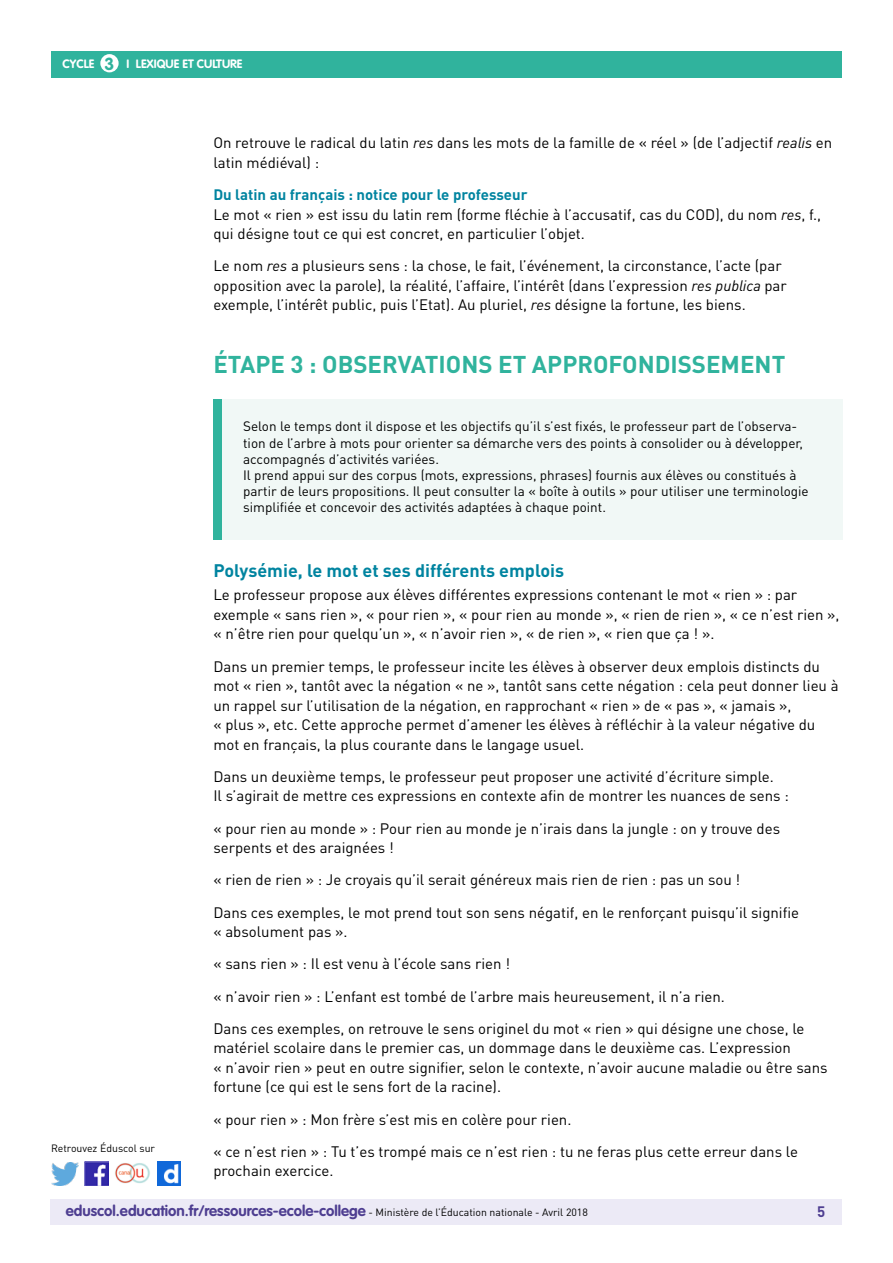
<style>
.page{position:relative;width:893px;height:1263px;background:#fff}
.page>*{position:absolute;margin:0;border:0;box-sizing:border-box;transform-origin:0 0}
.t1{font:700 24px "DIN Pro";color:#30b39d}
.t2{font:700 18px "DIN Pro";color:#0084a0}
.t3{font:700 17.25px "VAG Rounded Std";color:#30b39d}
.t4{font:15px/19.5px "DIN Pro";color:#000}
.t5{font:700 15px "VAG Rounded Std";color:#4e3e91}
.t6{font:700 15px "DIN Pro";color:#4e3e91}
.t7{font:13.5px/16.2px "DIN Pro";color:#000}
.t8{font:700 12px "VAG Rounded Std";color:#fff}
.t9{font:10.5px "DIN Pro";color:#000}
.s1{font-style:italic}
.s2{font-weight:700;color:#0084a0}
.s3{font-family:"DIN Pro";font-weight:400;font-size:10.5px;color:#000}
</style>
<div class="page">
<div style="left:50px;top:1199px;width:791px;height:26px;background:#eceaf6"></div>
<div style="left:51px;top:51px;width:791px;height:27px;background:#30b39d"></div>
<div style="left:100px;top:54px;width:19px;height:18px;background:#fff;border-radius:50%"></div>
<img style="left:85px;top:1162px;width:23px;height:23px">
<img style="left:51px;top:1163px;width:28px;height:22px">
<img style="left:158px;top:1162px;width:22px;height:23px">
<img style="left:115px;top:1163px;width:35px;height:21px">
<div style="left:213px;top:400px;width:630px;height:140px;background:#f1f8f6"></div>
<div style="left:213px;top:400px;width:9px;height:140px;background:#30b39d"></div>
<p class="t3" style="left:105px;top:53px;width:11px">3</p>
<p class="t8" style="left:63px;top:57px;width:33px">CYCLE</p>
<p class="t8" style="left:127px;top:57px;width:117px">I LEXIQUE ET CULTURE</p>
<p class="t4" style="left:213px;top:133px;width:620px">On retrouve le radical du latin <span class="s1">res</span> dans les mots de la famille de « réel » (de l’adjectif <span class="s1">realis</span> en latin médiéval) :</p>
<p class="t4" style="left:213px;top:185px;width:609px"><span class="s2">Du latin au français : notice pour le professeur<br></span>Le mot « rien » est issu du latin rem (forme fléchie à l’accusatif, cas du COD), du nom <span class="s1">res</span>, f., qui désigne tout ce qui est concret, en particulier l’objet.</p>
<p class="t4" style="left:213px;top:256px;width:575px">Le nom <span class="s1">res</span> a plusieurs sens : la chose, le fait, l’événement, la circonstance, l’acte (par opposition avec la parole), la réalité, l’affaire, l’intérêt (dans l’expression <span class="s1">res publica</span> par exemple, l’intérêt public, puis l’Etat). Au pluriel, <span class="s1">res</span> désigne la fortune, les biens.</p>
<h1 class="t1" style="left:213px;top:349px;width:573px">ÉTAPE 3 : OBSERVATIONS ET APPROFONDISSEMENT</h1>
<p class="t9" style="left:51px;top:1141px;width:106px">Retrouvez Éduscol sur</p>
<p class="t7" style="left:243px;top:418px;width:567px">Selon le temps dont il dispose et les objectifs qu’il s’est fixés, le professeur part de l’observa&shy;tion de l’arbre à mots pour orienter sa démarche vers des points à consolider ou à développer, accompagnés d’activités variées.<br>Il prend appui sur des corpus (mots, expressions, phrases) fournis aux élèves ou constitués à partir de leurs propositions. Il peut consulter la « boîte à outils » pour utiliser une terminologie simplifiée et concevoir des activités adaptées à chaque point.</p>
<p class="t2" style="left:213px;top:558px;width:352px">Polysémie, le mot et ses différents emplois</p>
<p class="t4" style="left:213px;top:585px;width:628px">Le professeur propose aux élèves différentes expressions contenant le mot « rien » : par exemple « sans rien », « pour rien », « pour rien au monde », « rien de rien », « ce n’est rien », « n’être rien pour quelqu’un », « n’avoir rien », « de rien », « rien que ça ! ».</p>
<p class="t4" style="left:213px;top:656px;width:627px">Dans un premier temps, le professeur incite les élèves à observer deux emplois distincts du mot « rien », tantôt avec la négation « ne », tantôt sans cette négation : cela peut donner lieu à un rappel sur l’utilisation de la négation, en rapprochant « rien » de « pas », « jamais »,<br>« plus », etc. Cette approche permet d’amener les élèves à réfléchir à la valeur négative du mot en français, la plus courante dans le langage usuel.</p>
<p class="t4" style="left:213px;top:766px;width:577px">Dans un deuxième temps, le professeur peut proposer une activité d’écriture simple.<br>Il s’agirait de mettre ces expressions en contexte afin de montrer les nuances de sens :</p>
<p class="t4" style="left:213px;top:818px;width:568px">« pour rien au monde » : Pour rien au monde je n’irais dans la jungle : on y trouve des serpents et des araignées !</p>
<p class="t4" style="left:213px;top:863px;width:587px;line-height:32.2px">« rien de rien » : Je croyais qu’il serait généreux mais rien de rien : pas un sou !<br>Dans ces exemples, le mot prend tout son sens négatif, en le renforçant puisqu’il signifie</p>
<p class="t4" style="left:213px;top:915px;width:593px;line-height:32.2px">« absolument pas ».<br>« sans rien » : Il est venu à l’école sans rien !<br>« n’avoir rien » : L’enfant est tombé de l’arbre mais heureusement, il n’a rien.<br>Dans ces exemples, on retrouve le sens originel du mot « rien » qui désigne une chose, le</p>
<p class="t4" style="left:213px;top:1038px;width:616px">matériel scolaire dans le premier cas, un dommage dans le deuxième cas. L’expression<br>« n’avoir rien » peut en outre signifier, selon le contexte, n’avoir aucune maladie ou être sans fortune (ce qui est le sens fort de la racine).</p>
<p class="t4" style="left:213px;top:1103px;width:586px;line-height:32.2px">« pour rien » : Mon frère s’est mis en colère pour rien.<br>« ce n’est rien » : Tu t’es trompé mais ce n’est rien : tu ne feras plus cette erreur dans le</p>
<p class="t4" style="left:213px;top:1161px;width:122px">prochain exercice.</p>
<p class="t5" style="left:66px;top:1202px;width:523px">eduscol.education.fr/ressources-ecole-college <span class="s3">- Ministère de l’Éducation nationale - Avril 2018</span></p>
<p class="t6" style="left:817px;top:1201px;width:10px">5</p>
</div>
